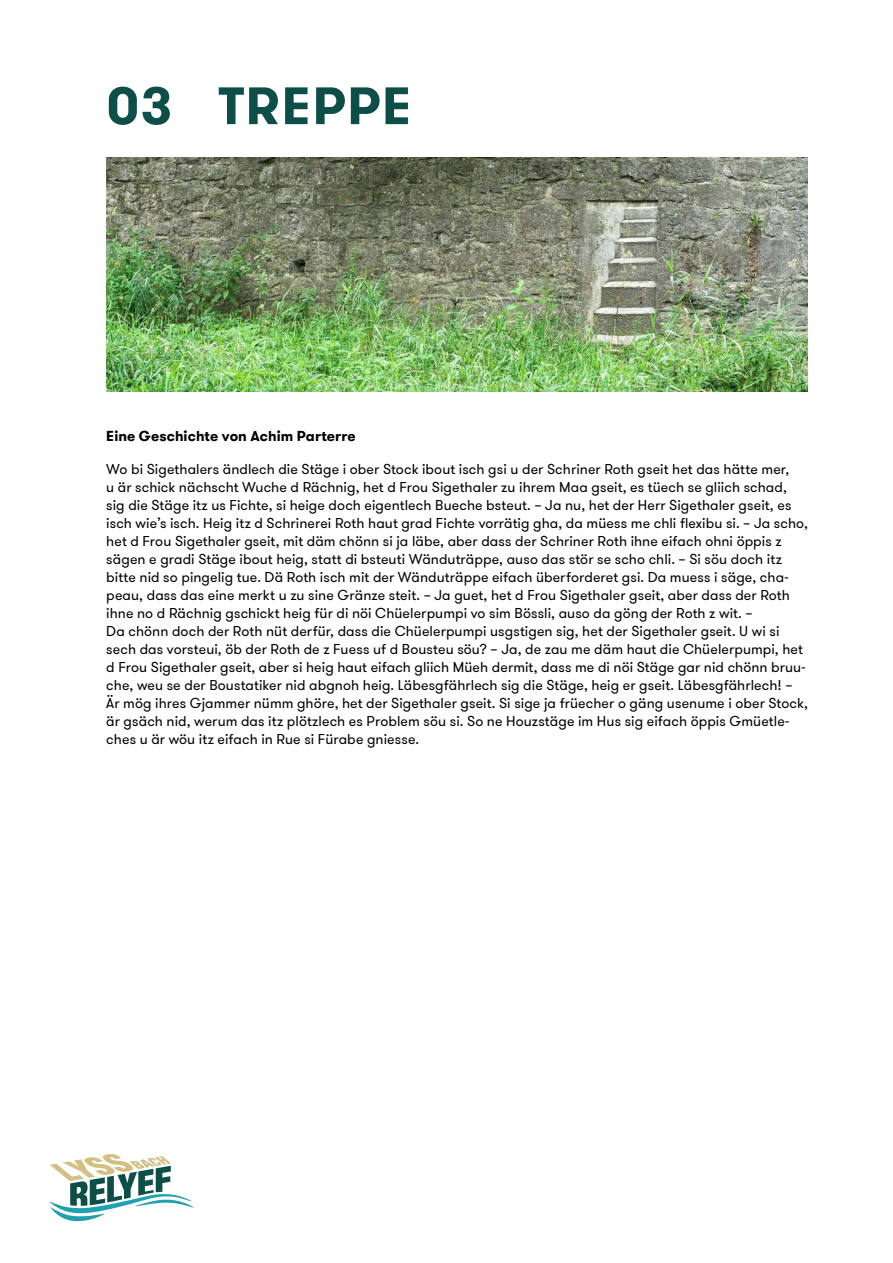
<style>
.page{position:relative;width:893px;height:1263px;background:#fff}
.page>*{position:absolute;margin:0;border:0;box-sizing:border-box;transform-origin:0 0}
.Untertitel_Regular_4{font:700 52.5px "GT Walsheim Pro";letter-spacing:.03em;color:#0d4f48}
.Lauftext_9_5pt{font:14.25px/18px "GT Walsheim Pro";letter-spacing:.005em;color:#000}
.Lauftext_Titel_9_5pt{font:700 14.25px "GT Walsheim Pro";letter-spacing:.005em;color:#000}
</style>
<div class="page">
<svg style="left:50px;top:1154px;width:144px;height:68px"></svg>
<img style="left:106px;top:158px;width:702px;height:234px">
<p class="Untertitel_Regular_4" style="left:107px;top:72px;width:67px">03</p>
<p class="Untertitel_Regular_4" style="left:218px;top:72px;width:195px">TREPPE</p>
<p class="Lauftext_Titel_9_5pt" style="left:106px;top:426px;width:251px">Eine Geschichte von Achim Parterre</p>
<p class="Lauftext_9_5pt" style="left:106px;top:460px;width:703px">Wo bi Sigethalers ändlech die Stäge i ober Stock ibout isch gsi u der Schriner Roth gseit het das hätte mer,<br>u är schick nächscht Wuche d Rächnig, het d Frou Sigethaler zu ihrem Maa gseit, es tüech se gliich schad, sig die Stäge itz us Fichte, si heige doch eigentlech Bueche bsteut. – Ja nu, het der Herr Sigethaler gseit, es isch wie’s isch. Heig itz d Schrinerei Roth haut grad Fichte vorrätig gha, da müess me chli flexibu si. – Ja scho, het d Frou Sigethaler gseit, mit däm chönn si ja läbe, aber dass der Schriner Roth ihne eifach ohni öppis z sägen e gradi Stäge ibout heig, statt di bsteuti Wänduträppe, auso das stör se scho chli. – Si söu doch itz bitte nid so pingelig tue. Dä Roth isch mit der Wänduträppe eifach überforderet gsi. Da muess i säge, cha&shy;peau, dass das eine merkt u zu sine Gränze steit. – Ja guet, het d Frou Sigethaler gseit, aber dass der Roth ihne no d Rächnig gschickt heig für di nöi Chüelerpumpi vo sim Bössli, auso da göng der Roth z wit. –<br>Da chönn doch der Roth nüt derfür, dass die Chüelerpumpi usgstigen sig, het der Sigethaler gseit. U wi si sech das vorsteui, öb der Roth de z Fuess uf d Bousteu söu? – Ja, de zau me däm haut die Chüelerpumpi, het d Frou Sigethaler gseit, aber si heig haut eifach gliich Müeh dermit, dass me di nöi Stäge gar nid chönn bruu&shy;che, weu se der Boustatiker nid abgnoh heig. Läbesgfährlech sig die Stäge, heig er gseit. Läbesgfährlech! – Är mög ihres Gjammer nümm ghöre, het der Sigethaler gseit. Si sige ja früecher o gäng usenume i ober Stock, är gsäch nid, werum das itz plötzlech es Problem söu si. So ne Houzstäge im Hus sig eifach öppis Gmüetle&shy;ches u är wöu itz eifach in Rue si Fürabe gniesse.</p>
</div>
